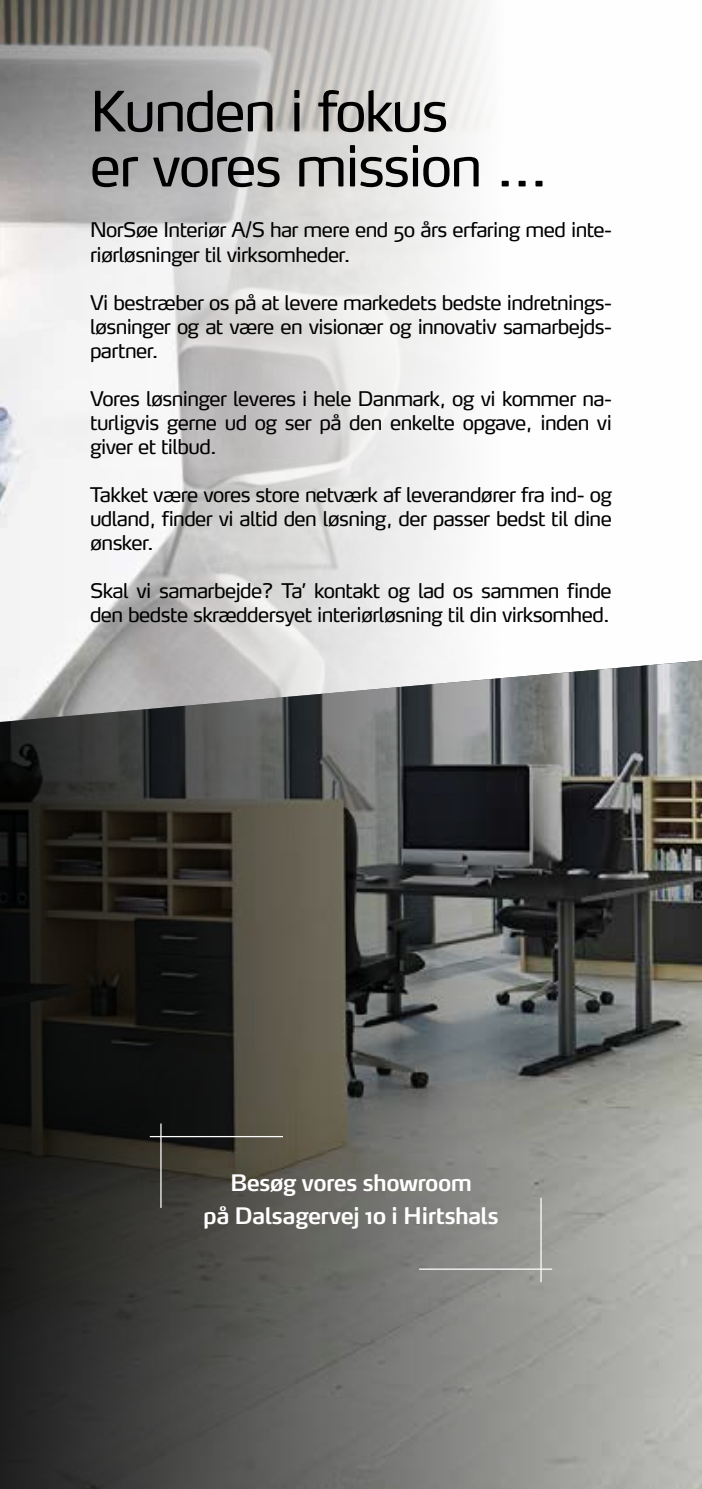
<style>
.page{position:relative;width:702px;height:1489px;background:#fff}
.page>*{position:absolute;margin:0;border:0;box-sizing:border-box;transform-origin:0 0}
.t1{font:55px/55px "Max";letter-spacing:-.03em;color:#000}
.t2{font:600 22.5px/32.5px "Max OT";letter-spacing:-.03em;color:#fff;text-align:center}
.t3{font:20px/24px "Max";letter-spacing:-.03em;color:#000;text-align:justify}
</style>
<div class="page">
<img style="left:0;top:0;width:482px;height:660px">
<img style="left:0;top:660px;width:702px;height:828px">
<hr style="left:150px;top:1135px;width:133px;height:2px;background:#fff">
<hr style="left:419px;top:1268px;width:133px;height:1px;background:#fff">
<hr style="left:160px;top:1123px;width:1px;height:84px;background:#fff">
<hr style="left:540px;top:1197px;width:1px;height:85px;background:#fff">
<h1 class="t1" style="left:90px;top:84px;width:459px">Kunden i fokus<br>er vores mission ...</h1>
<p class="t3" style="left:90px;top:218px;width:523px">NorSøe Interiør A/S har mere end 50 års erfaring med inte&shy;riørløsninger til virksomheder.</p>
<p class="t3" style="left:90px;top:290px;width:523px">Vi bestræber os på at levere markedets bedste indretnings&shy;løsninger og at være en visionær og innovativ samarbejds&shy;partner.</p>
<p class="t3" style="left:90px;top:386px;width:523px">Vores løsninger leveres i hele Danmark, og vi kommer na&shy;turligvis gerne ud og ser på den enkelte opgave, inden vi giver et tilbud.</p>
<p class="t3" style="left:90px;top:482px;width:523px">Takket være vores store netværk af leverandører fra ind- og udland, finder vi altid den løsning, der passer bedst til dine ønsker.</p>
<p class="t3" style="left:90px;top:578px;width:523px">Skal vi samarbejde? Ta’ kontakt og lad os sammen finde den bedste skræddersyet interiørløsning til din virksomhed.</p>
<p class="t2" style="left:203px;top:1166px;width:297px">Besøg vores showroom<br>på Dalsagervej 10 i Hirtshals</p>
</div>
